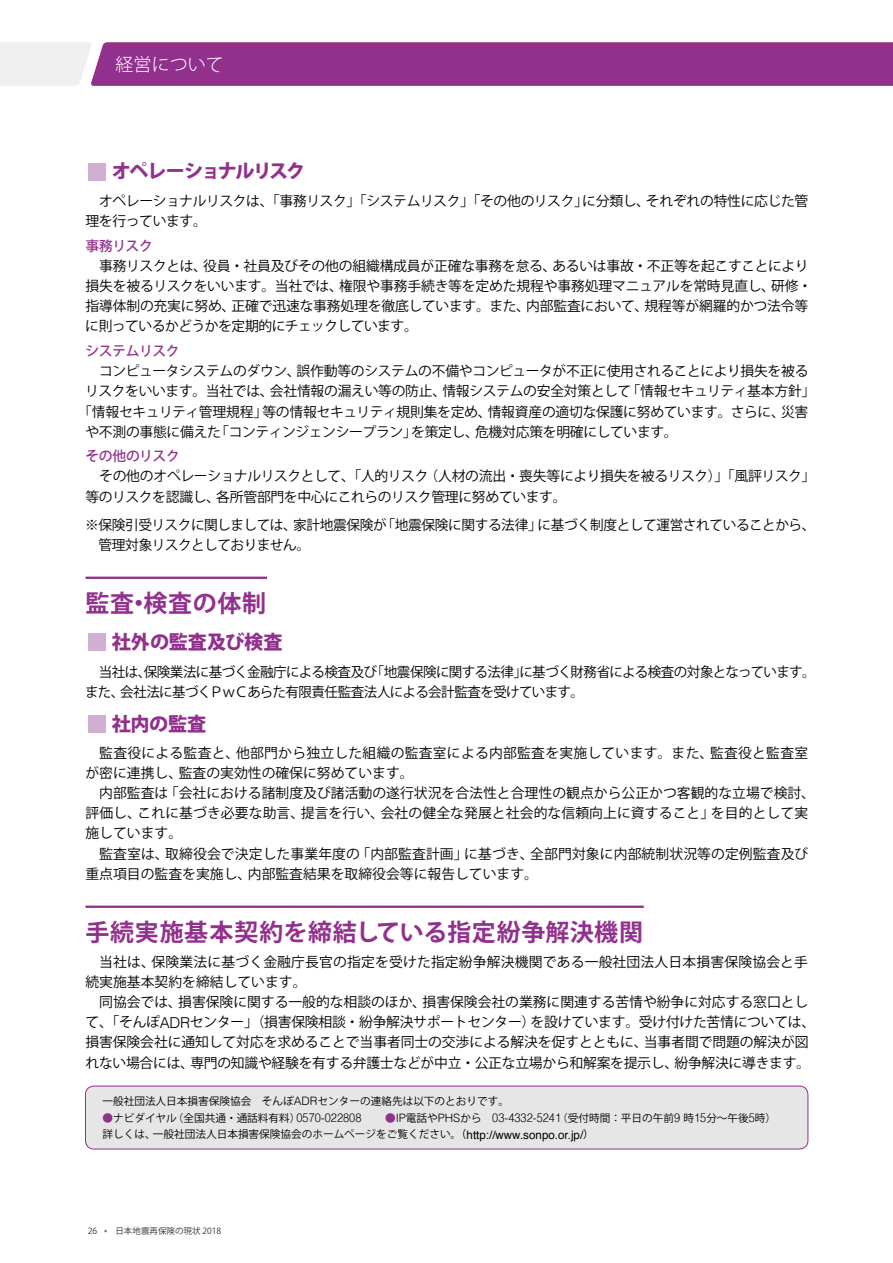
<style>
.page{position:relative;width:893px;height:1263px;background:#fff}
.page>*{position:absolute;margin:0;border:0;box-sizing:border-box;transform-origin:0 0}
.t1{font:700 24px "Koz Go Pro";letter-spacing:.025em;color:#92308d}
.t2{font:800 19.2px "Koz Go Pro";letter-spacing:-.085em;color:#92308d}
.t3{font:800 19.2px "Koz Go Pro";color:#92308d}
.t4{font:800 19.2px "Koz Go Pro";letter-spacing:-.025em;color:#92308d}
.t5{font:300 18px "Koz Go Pro";color:#fff}
.t6{font:13.8px/20.2px "Koz Go Pro";letter-spacing:-.02em;color:#000}
.t7{font:13.8px/20.2px "Koz Go Pro";color:#000}
.t8{font:13.8px/20.2px "Koz Go Pro";letter-spacing:-.045em;color:#000}
.t9{font:13.8px/20.2px "Koz Go Pro";letter-spacing:.005em;color:#000}
.t10{font:13.8px/20.2px "Koz Go Pro";letter-spacing:.015em;color:#000}
.t11{font:13.8px/20.2px "Koz Go Pro";letter-spacing:.01em;color:#000}
.t12{font:500 13.8px "Koz Go Pro";letter-spacing:-.025em;color:#92308d}
.t13{font:10.65px/16.6px "Koz Go Pro";color:#000}
.t14{font:8.55px "Koz Go Pro";color:#333}
.s1{font-family:"Helvetica";font-weight:300;font-size:15px}
.s2{font-family:"Helvetica";font-weight:300;font-size:11.55px}
.s3{color:#92308d}
.s4{font-family:"Helvetica";font-weight:300;font-size:12.15px}
.s5{font-weight:500}
.s6{font-family:"Helvetica";font-size:11.55px}
</style>
<div class="page">
<hr style="left:85px;top:577px;width:182px;height:2px;background:#92308d">
<hr style="left:85px;top:905px;width:559px;height:3px;background:#92308d">
<div style="left:85px;top:1086px;width:723px;height:63px;background:#e6e6e6;border-radius:9px"></div>
<div style="left:85px;top:1086px;width:723px;height:63px;border:1px solid #92308d;border-radius:9px"></div>
<div style="left:88px;top:163px;width:17px;height:17px;background:#d0afd2"></div>
<div style="left:88px;top:634px;width:17px;height:17px;background:#d0afd2"></div>
<div style="left:88px;top:715px;width:17px;height:17px;background:#d0afd2"></div>
<svg style="left:0;top:42px;width:892px;height:44px;background:#9d4697"></svg>
<hr style="left:892px;top:42px;width:1px;height:44px;background:#ec693b">
<h3 class="t5" style="left:116px;top:53px;width:109px">経営について</h3>
<h3 class="t5" style="left:116px;top:53px;width:181px">日本地震再保険の現状</h3>
<h2 class="t2" style="left:112px;top:159px;width:195px">オペレーショナルリスク</h2>
<p class="t6" style="left:85px;top:191px;width:724px">　オペレーショナルリスクは、「事務リスク」「システムリスク」「その他のリスク」に分類し、それぞれの特性に応じた管理を行っています。</p>
<p class="t12" style="left:85px;top:237px;width:69px">事務リスク</p>
<p class="t6" style="left:85px;top:256px;width:728px;text-indent:14px">事務リスクとは、役員・社員及びその他の組織構成員が正確な事務を怠る、あるいは事故・不正等を起こすことにより損失を被るリスクをいいます。当社では、権限や事務手続き等を定めた規程や事務処理マニュアルを常時見直し、研修・指導体制の充実に努め、正確で迅速な事務処理を徹底しています。また、内部監査において、規程等が網羅的かつ法令等に則っているかどうかを定期的にチェックしています。</p>
<p class="t12" style="left:85px;top:342px;width:96px">システムリスク</p>
<p class="t6" style="left:85px;top:361px;width:732px;text-indent:14px">コンピュータシステムのダウン、誤作動等のシステムの不備やコンピュータが不正に使用されることにより損失を被るリスクをいいます。当社では、会社情報の漏えい等の防止、情報システムの安全対策として「情報セキュリティ基本方針」｢情報セキュリティ管理規程｣等の情報セキュリティ規則集を定め、情報資産の適切な保護に努めています。さらに、災害や不測の事態に備えた「コンティンジェンシープラン」を策定し、危機対応策を明確にしています。</p>
<p class="t12" style="left:85px;top:447px;width:96px">その他のリスク</p>
<p class="t6" style="left:85px;top:467px;width:731px;text-indent:14px">その他のオペレーショナルリスクとして、「人的リスク（人材の流出・喪失等により損失を被るリスク）」「風評リスク」等のリスクを認識し、各所管部門を中心にこれらのリスク管理に努めています。</p>
<p class="t6" style="left:99px;top:515px;width:718px;text-indent:-13px">※保険引受リスクに関しましては、家計地震保険が「地震保険に関する法律」に基づく制度として運営されていることから、管理対象リスクとしておりません。</p>
<h1 class="t1" style="left:85px;top:587px;width:182px">監査・検査の体制</h1>
<h2 class="t3" style="left:112px;top:630px;width:172px">社外の監査及び検査</h2>
<p class="t8" style="left:85px;top:662px;width:732px;text-indent:14px">当社は、保険業法に基づく金融庁による検査及び「地震保険に関する法律」に基づく財務省による検査の対象となっています。また、会社法に基づくＰｗＣあらた有限責任監査法人による会計監査を受けています。</p>
<h2 class="t4" style="left:112px;top:711px;width:96px">社内の監査</h2>
<p class="t10" style="left:85px;top:743px;width:724px;text-indent:14px">監査役による監査と、他部門から独立した組織の監査室による内部監査を実施しています。また、監査役と監査室が密に連携し、監査の実効性の確保に努めています。</p>
<p class="t7" style="left:85px;top:783px;width:731px;text-indent:14px">内部監査は「会社における諸制度及び諸活動の遂行状況を合法性と合理性の観点から公正かつ客観的な立場で検討、評価し、これに基づき必要な助言、提言を行い、会社の健全な発展と社会的な信頼向上に資すること」を目的として実施しています。</p>
<p class="t9" style="left:85px;top:844px;width:724px;text-indent:14px">監査室は、取締役会で決定した事業年度の「内部監査計画」に基づき、全部門対象に内部統制状況等の定例監査及び重点項目の監査を実施し、内部監査結果を取締役会等に報告しています。</p>
<h1 class="t1" style="left:85px;top:916px;width:559px">手続実施基本契約を締結している指定紛争解決機関</h1>
<p class="t11" style="left:85px;top:952px;width:724px;text-indent:14px">当社は、保険業法に基づく金融庁長官の指定を受けた指定紛争解決機関である一般社団法人日本損害保険協会と手続実施基本契約を締結しています。</p>
<p class="t6" style="left:85px;top:992px;width:731px;text-align:center">同協会では、損害保険に関する一般的な相談のほか、損害保険会社の業務に関連する苦情や紛争に対応する窓口とし<br>て、「そんぽ<span class="s1">ADR</span>センター」（損害保険相談・紛争解決サポートセンター）を設けています。受け付けた苦情については、損害保険会社に通知して対応を求めることで当事者同士の交渉による解決を促すとともに、当事者間で問題の解決が図れない場合には、専門の知識や経験を有する弁護士などが中立・公正な立場から和解案を提示し、紛争解決に導きます。</p>
<p class="t13" style="left:102px;top:1093px;width:408px">一般社団法人日本損害保険協会　そんぽ<span class="s2">ADR</span>センターの連絡先は以下のとおりです。</p>
<p class="t13" style="left:102px;top:1110px;width:261px"><span class="s3">●</span>ナビダイヤル（全国共通・通話料有料）<span class="s4">0570</span><span class="s2">-</span><span class="s4">022808</span></p>
<p class="t13" style="left:102px;top:1110px;width:675px;text-indent:283px"><span class="s3">●</span><span class="s2">IP</span>電話や<span class="s2">PHS</span>から　<span class="s4">03</span><span class="s2">-</span><span class="s4">4332</span><span class="s2">-</span><span class="s4">5241</span>（受付時間：平日の午前<span class="s4">9</span> 時<span class="s4">15</span>分～午後<span class="s4">5</span>時）詳しくは、一般社団法人日本損害保険協会のホームページをご覧ください。<span class="s5">（</span><span class="s6">http://www.sonpo.or.jp/</span><span class="s5">）</span></p>
<p class="t14" style="left:88px;top:1226px;width:11px">26</p>
<p class="t14" style="left:115px;top:1226px;width:107px">日本地震再保険の現状 2018</p>
</div>
